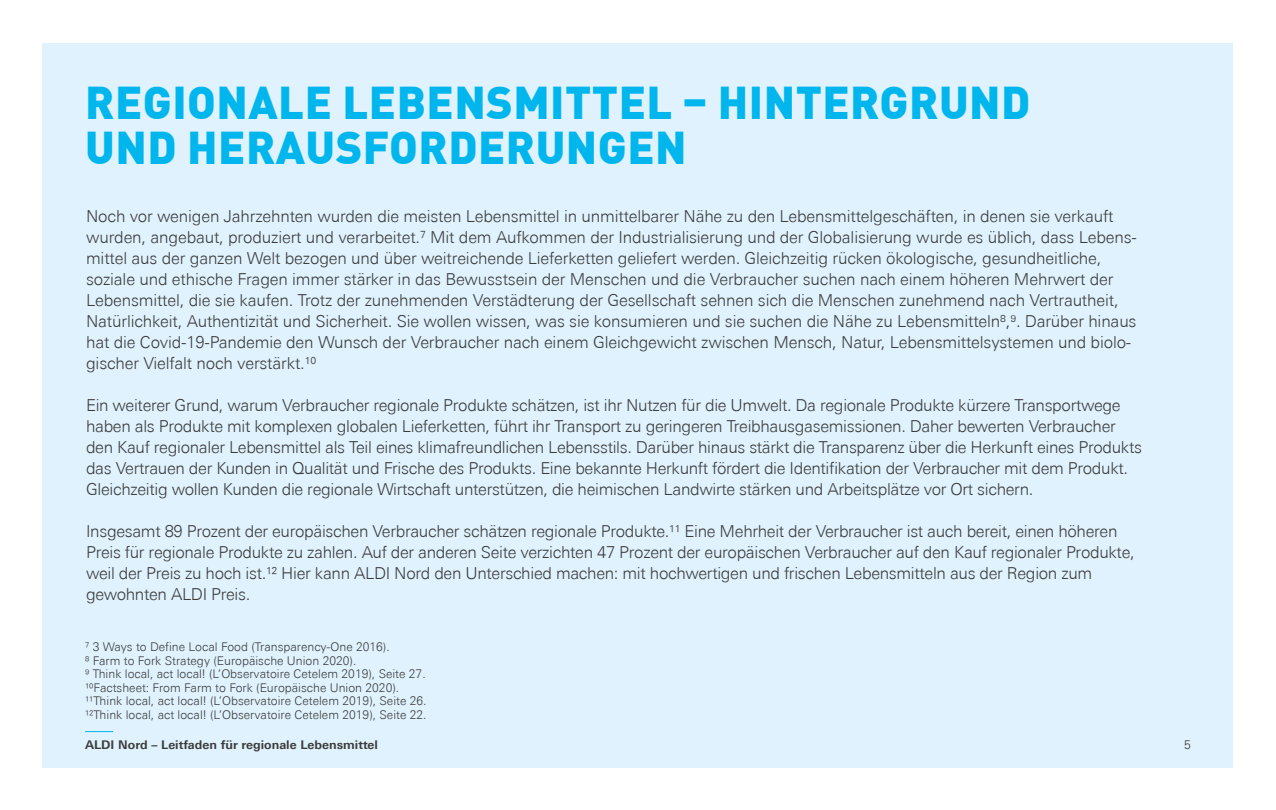
<style>
.page{position:relative;width:1276px;height:810px;background:#fff}
.page>*{position:absolute;margin:0;border:0;box-sizing:border-box;transform-origin:0 0}
.t1{font:900 45px/45px "DIN Pro";letter-spacing:.01em;color:#00b6ed}
.t2{font:300 16.5px/21px "Univers Next Pro";letter-spacing:-.02em;color:#3c3c3b}
.t3{font:300 12px/13.5px "Univers Next Pro";color:#3c3c3b}
.t4{font:700 12px "Univers Next Pro";color:#3c3c3b}
</style>
<div class="page">
<div style="left:43px;top:43px;width:1190px;height:724px;background:#dff2fd"></div>
<svg style="left:85px;top:731px;width:28px;height:1px"></svg>
<h1 class="t1" style="left:85px;top:78px;width:946px">REGIONALE LEBENSMITTEL – HINTERGRUND<br>UND HERAUSFORDERUNGEN</h1>
<p class="t2" style="left:86px;top:206px;width:1052px">Noch vor wenigen Jahrzehnten wurden die meisten Lebensmittel in unmittelbarer Nähe zu den Lebensmittelgeschäften, in denen sie verkauft wurden, angebaut, produziert und verarbeitet.7 Mit dem Aufkommen der Industrialisierung und der Globalisierung wurde es üblich, dass Lebens&shy;mittel aus der ganzen Welt bezogen und über weitreichende Lieferketten geliefert werden. Gleichzeitig rücken ökologische, gesundheitliche, soziale und ethische Fragen immer stärker in das Bewusstsein der Menschen und die Verbraucher suchen nach einem höheren Mehrwert der Lebensmittel, die sie kaufen. Trotz der zunehmenden Verstädterung der Gesellschaft sehnen sich die Menschen zunehmend nach Vertrautheit, Natürlichkeit, Authentizität und Sicherheit. Sie wollen wissen, was sie konsumieren und sie suchen die Nähe zu Lebensmitteln8,9. Darüber hinaus hat die Covid-19-Pandemie den Wunsch der Verbraucher nach einem Gleichgewicht zwischen Mensch, Natur, Lebensmittelsystemen und biolo&shy;gischer Vielfalt noch verstärkt.10</p>
<p class="t2" style="left:86px;top:395px;width:1057px">Ein weiterer Grund, warum Verbraucher regionale Produkte schätzen, ist ihr Nutzen für die Umwelt. Da regionale Produkte kürzere Transportwege haben als Produkte mit komplexen globalen Lieferketten, führt ihr Transport zu geringeren Treibhausgasemissionen. Daher bewerten Verbraucher den Kauf regionaler Lebensmittel als Teil eines klimafreundlichen Lebensstils. Darüber hinaus stärkt die Transparenz über die Herkunft eines Produkts das Vertrauen der Kunden in Qualität und Frische des Produkts. Eine bekannte Herkunft fördert die Identifikation der Verbraucher mit dem Produkt.<br>Gleichzeitig wollen Kunden die regionale Wirtschaft unterstützen, die heimischen Landwirte stärken und Arbeitsplätze vor Ort sichern.</p>
<p class="t2" style="left:86px;top:521px;width:1050px">Insgesamt 89 Prozent der europäischen Verbraucher schätzen regionale Produkte.11 Eine Mehrheit der Verbraucher ist auch bereit, einen höheren Preis für regionale Produkte zu zahlen. Auf der anderen Seite verzichten 47 Prozent der europäischen Verbraucher auf den Kauf regionaler Produkte, weil der Preis zu hoch ist.12 Hier kann ALDI Nord den Unterschied machen: mit hochwertigen und frischen Lebensmitteln aus der Region zum gewohnten ALDI Preis.</p>
<p class="t3" style="left:85px;top:640px;width:343px">7 3 Ways to Define Local Food (Transparency-One 2016).<br>8 Farm to Fork Strategy (Europäische Union 2020).<br>9 Think local, act local! (L’Observatoire Cetelem 2019), Seite 27.<br>10Factsheet: From Farm to Fork (Europäische Union 2020).<br>11Think local, act local! (L’Observatoire Cetelem 2019), Seite 26.<br>12Think local, act local! (L’Observatoire Cetelem 2019), Seite 22.</p>
<p class="t4" style="left:85px;top:738px;width:294px">ALDI Nord – Leitfaden für regionale Lebensmittel</p>
<p class="t3" style="left:1184px;top:738px;width:8px">5</p>
</div>
